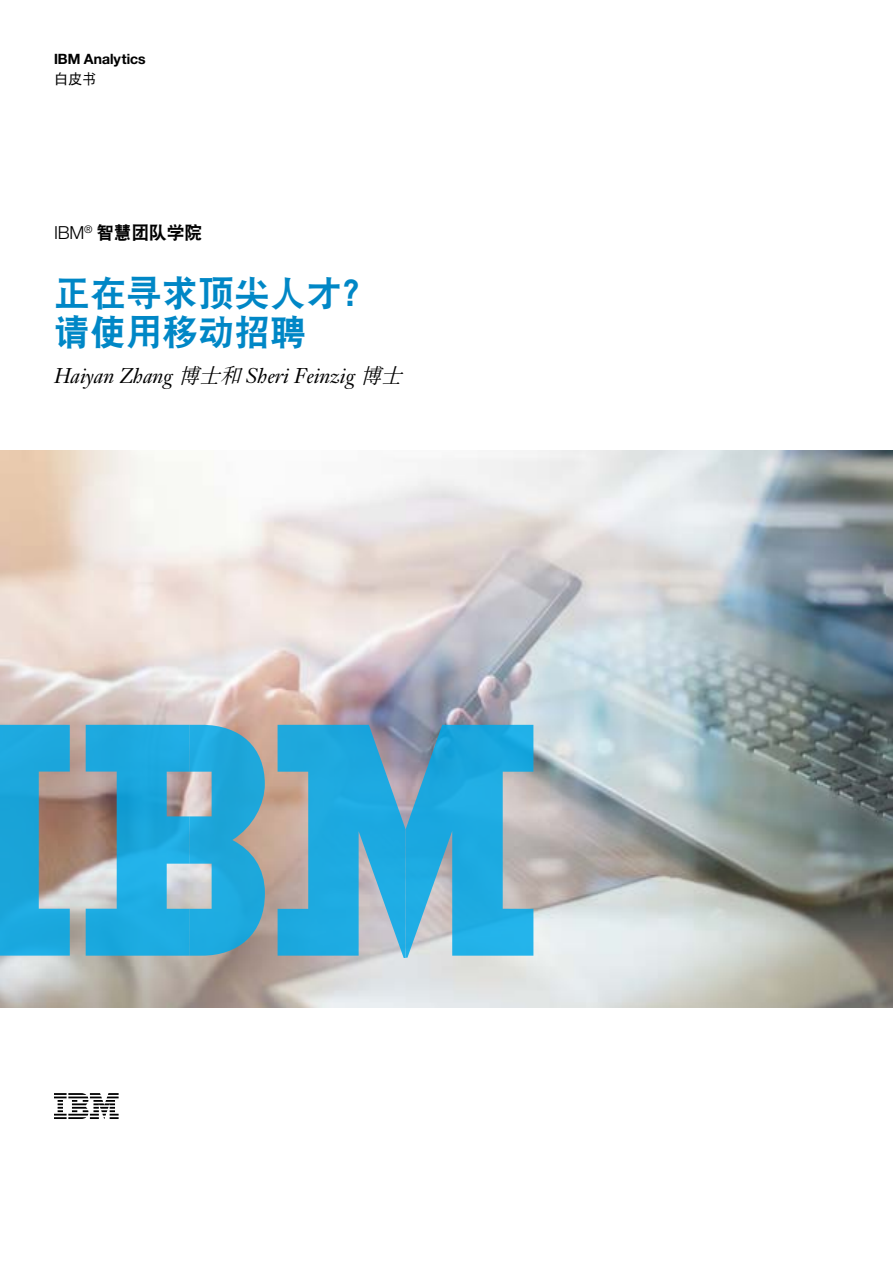
<style>
.page{position:relative;width:893px;height:1263px;background:#fff}
.page>*{position:absolute;margin:0;border:0;box-sizing:border-box;transform-origin:0 0}
._1A_title__color{font:36px/39px "DF Hei W9";color:#0087c6}
._1B_subtitle{font:italic 21px "Janson Text LT Pro";letter-spacing:-.01em;color:#000}
._3C_Expert_title{font:18px "DF Hei W9";letter-spacing:-.015em;color:#000}
.t1{font:700 14.25px "Helv Neuefor IBM";color:#000}
.t2{font:14.25px "DF Hei W5";color:#000}
.s1{font-family:"Helvetica Neue LT Pro";font-weight:300}
.s2{font-family:"DF Song W5"}
</style>
<div class="page">
<svg style="left:54px;top:1093px;width:65px;height:26px"></svg>
<img style="left:0;top:450px;width:893px;height:557px">
<svg style="left:0;top:725px;width:70px;height:231px;background:#409fc3"></svg>
<svg style="left:278px;top:725px;width:255px;height:233px;background:#4eabd2"></svg>
<svg style="left:86px;top:725px;width:179px;height:231px;background:#46a9cf"></svg>
<p class="t1" style="left:54px;top:50px;width:93px">IBM Analytics</p>
<p class="t2" style="left:54px;top:71px;width:44px">白皮书</p>
<p class="_3C_Expert_title" style="left:54px;top:223px;width:150px"><span class="s1">IBM</span><sup>®</sup> 智慧团队学院</p>
<h1 class="_1A_title__color" style="left:54px;top:274px;width:326px">正在寻求顶尖人才？请使用移动招聘</h1>
<h2 class="_1B_subtitle" style="left:54px;top:362px;width:355px">Haiyan Zhang <span class="s2">博士和</span> Sheri Feinzig <span class="s2">博士</span></h2>
</div>
